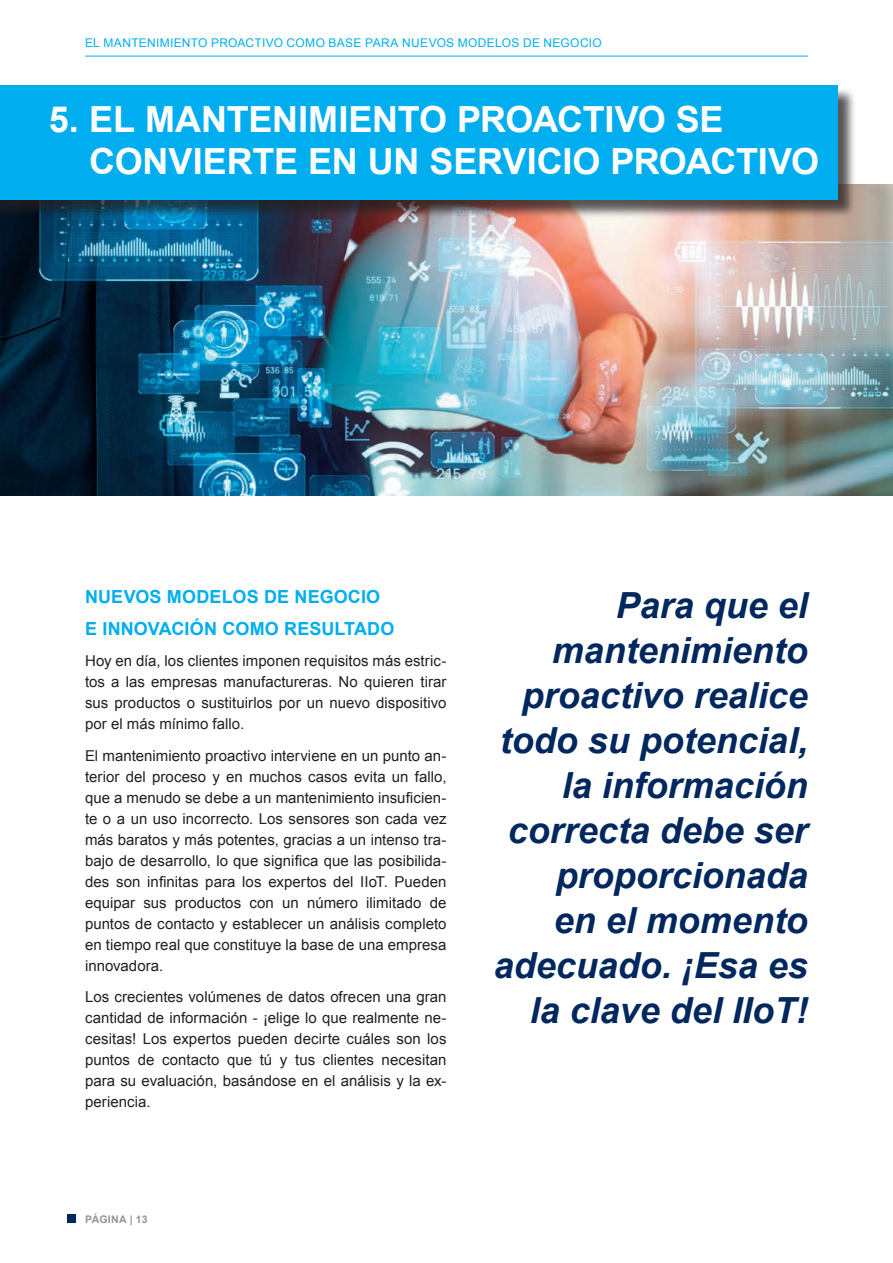
<style>
.page{position:relative;width:893px;height:1263px;background:#fff}
.page>*{position:absolute;margin:0;border:0;box-sizing:border-box;transform-origin:0 0}
.t1{font:italic 700 36px/45px "Arial";color:#00285f;text-align:right}
.t2{font:700 36px/42px "Arial";letter-spacing:-.005em;color:#fff}
.t3{font:700 18px/31.5px "Arial";letter-spacing:.01em;color:#00aeef}
.t4{font:15px/21px "Arial";color:#231f20;text-align:justify}
.t5{font:12px "Arial";letter-spacing:.025em;color:#00aeef}
.t6{font:700 10.5px "Arial";letter-spacing:.015em;color:#939598}
</style>
<div class="page">
<img style="left:0;top:185px;width:893px;height:310px">
<div style="left:0;top:87px;width:857px;height:132px;background:#231f20;opacity:.75"></div>
<div style="left:0;top:85px;width:838px;height:115px;background:#00aeef"></div>
<hr style="left:85px;top:56px;width:723px;height:1px;background:#00aeef">
<div style="left:67px;top:1214px;width:9px;height:9px;background:#00285f"></div>
<p class="t5" style="left:85px;top:35px;width:518px">EL MANTENIMIENTO PROACTIVO COMO BASE PARA NUEVOS MODELOS DE NEGOCIO</p>
<h1 class="t2" style="left:89px;top:99px;width:731px;text-indent:-40px">5. EL MANTENIMIENTO PROACTIVO SE<br>CONVIERTE EN UN SERVICIO PROACTIVO</h1>
<p class="t3" style="left:85px;top:582px;width:311px">NUEVOS MODELOS DE NEGOCIO<br>E INNOVACIÓN COMO RESULTADO</p>
<p class="t4" style="left:85px;top:651px;width:363px">Hoy en día, los clientes imponen requisitos más estric&shy;tos a las empresas manufactureras. No quieren tirar sus productos o sustituirlos por un nuevo dispositivo por el más mínimo fallo.</p>
<p class="t4" style="left:85px;top:745px;width:363px">El mantenimiento proactivo interviene en un punto an&shy;terior del proceso y en muchos casos evita un fallo, que a menudo se debe a un mantenimiento insuficien&shy;te o a un uso incorrecto. Los sensores son cada vez más baratos y más potentes, gracias a un intenso tra&shy;bajo de desarrollo, lo que significa que las posibilida&shy;des son infinitas para los expertos del IIoT. Pueden equipar sus productos con un número ilimitado de puntos de contacto y establecer un análisis completo en tiempo real que constituye la base de una empresa innovadora.</p>
<p class="t4" style="left:85px;top:987px;width:363px">Los crecientes volúmenes de datos ofrecen una gran cantidad de información - ¡elige lo que realmente ne&shy;cesitas! Los expertos pueden decirte cuáles son los puntos de contacto que tú y tus clientes necesitan para su evaluación, basándose en el análisis y la ex&shy;periencia.</p>
<p class="t6" style="left:85px;top:1212px;width:64px">PÁGINA | 13</p>
<h1 class="t1" style="left:494px;top:584px;width:316px">Para que el mantenimiento proactivo realice todo su potencial, la información correcta debe ser proporcionada<br>en el momento adecuado. ¡Esa es la clave del IIoT!</h1>
</div>
